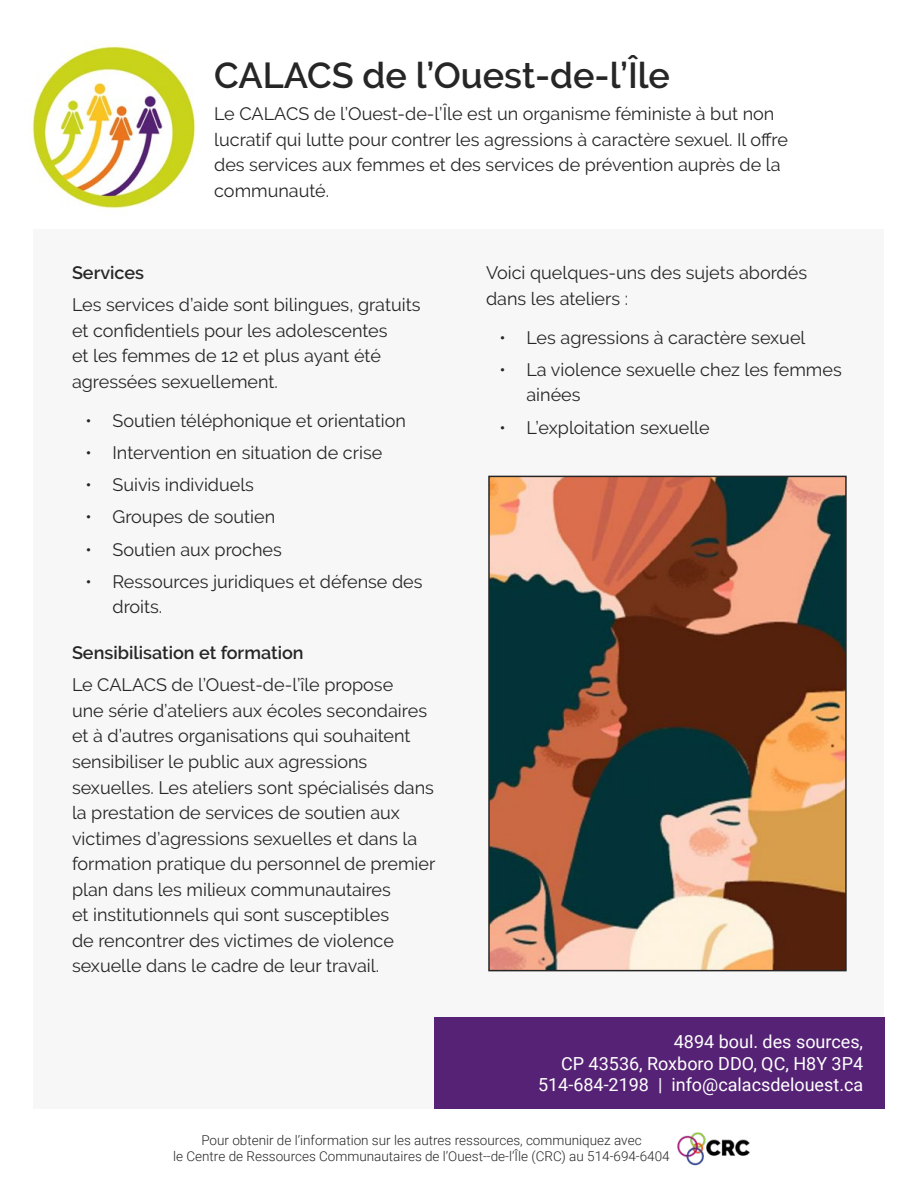
<style>
.page{position:relative;width:918px;height:1188px;background:#fff}
.page>*{position:absolute;margin:0;border:0;box-sizing:border-box;transform-origin:0 0}
.t1{font:600 36px "Raleway";color:#262626}
.t2{font:18px/25.5px "Raleway";color:#262626}
.t3{font:18px/21.6px "Roboto";color:#fff;text-align:right}
.t4{font:600 18px "Raleway";color:#262626}
.t5{font:300 13.5px/16.2px "Roboto";color:#262626;text-align:center}
</style>
<div class="page">
<img style="left:677px;top:1132px;width:73px;height:34px">
<div style="left:34px;top:229px;width:850px;height:880px;background:#f7f7f7"></div>
<div style="left:434px;top:1017px;width:450px;height:92px;background:#562275"></div>
<img style="left:32px;top:46px;width:162px;height:163px">
<img style="left:491px;top:479px;width:353px;height:489px">
<div style="left:488px;top:476px;width:359px;height:495px;border:2px solid #262626"></div>
<h1 class="t1" style="left:214px;top:54px;width:457px">CALACS de l’Ouest-de-l’Île</h1>
<p class="t2" style="left:214px;top:101px;width:575px">Le CALACS de l’Ouest-de-l’Île est un organisme féministe à but non lucratif qui lutte pour contrer les agressions à caractère sexuel. Il offre des services aux femmes et des services de prévention auprès de la communauté.</p>
<p class="t4" style="left:72px;top:262px;width:74px">Services</p>
<p class="t2" style="left:72px;top:292px;width:350px">Les services d’aide sont bilingues, gratuits et confidentiels pour les adolescentes<br>et les femmes de 12 et plus ayant été agressées sexuellement.</p>
<p class="t2" style="left:86px;top:408px;width:322px">• ●Soutien téléphonique et orientation</p>
<p class="t2" style="left:86px;top:440px;width:298px">• ●Intervention en situation de crise</p>
<p class="t2" style="left:86px;top:472px;width:170px">• ●Suivis individuels</p>
<p class="t2" style="left:86px;top:504px;width:191px">• ●Groupes de soutien</p>
<p class="t2" style="left:86px;top:537px;width:198px">• ●Soutien aux proches</p>
<p class="t2" style="left:112px;top:569px;width:312px;text-indent:-27px">• ●Ressources juridiques et défense des droits.</p>
<p class="t4" style="left:72px;top:643px;width:233px">Sensibilisation et formation</p>
<p class="t2" style="left:72px;top:672px;width:365px">Le CALACS de l’Ouest-de-l’île propose<br>une série d’ateliers aux écoles secondaires et à d’autres organisations qui souhaitent sensibiliser le public aux agressions sexuelles. Les ateliers sont spécialisés dans la prestation de services de soutien aux victimes d’agressions sexuelles et dans la formation pratique du personnel de premier plan dans les milieux communautaires<br>et institutionnels qui sont susceptibles<br>de rencontrer des victimes de violence sexuelle dans le cadre de leur travail.</p>
<p class="t2" style="left:486px;top:260px;width:323px">Voici quelques-uns des sujets abordés dans les ateliers :●</p>
<p class="t2" style="left:500px;top:324px;width:307px">• ●Les agressions à caractère sexuel</p>
<p class="t2" style="left:526px;top:357px;width:317px;text-indent:-27px">• ●La violence sexuelle chez les femmes ainées</p>
<p class="t2" style="left:500px;top:414px;width:212px">• ●L’exploitation sexuelle</p>
<p class="t3" style="left:538px;top:1030px;width:327px">4894 boul. des sources,<br>CP 43536, Roxboro DDO, QC, H8Y 3P4<br>514-684-2198 | info@calacsdelouest.ca</p>
<p class="t5" style="left:173px;top:1132px;width:498px">Pour obtenir de l’information sur les autres ressources, communiquez avec<br>le Centre de Ressources Communautaires de l’Ouest--de-l’Île (CRC) au 514-694-6404</p>
</div>
